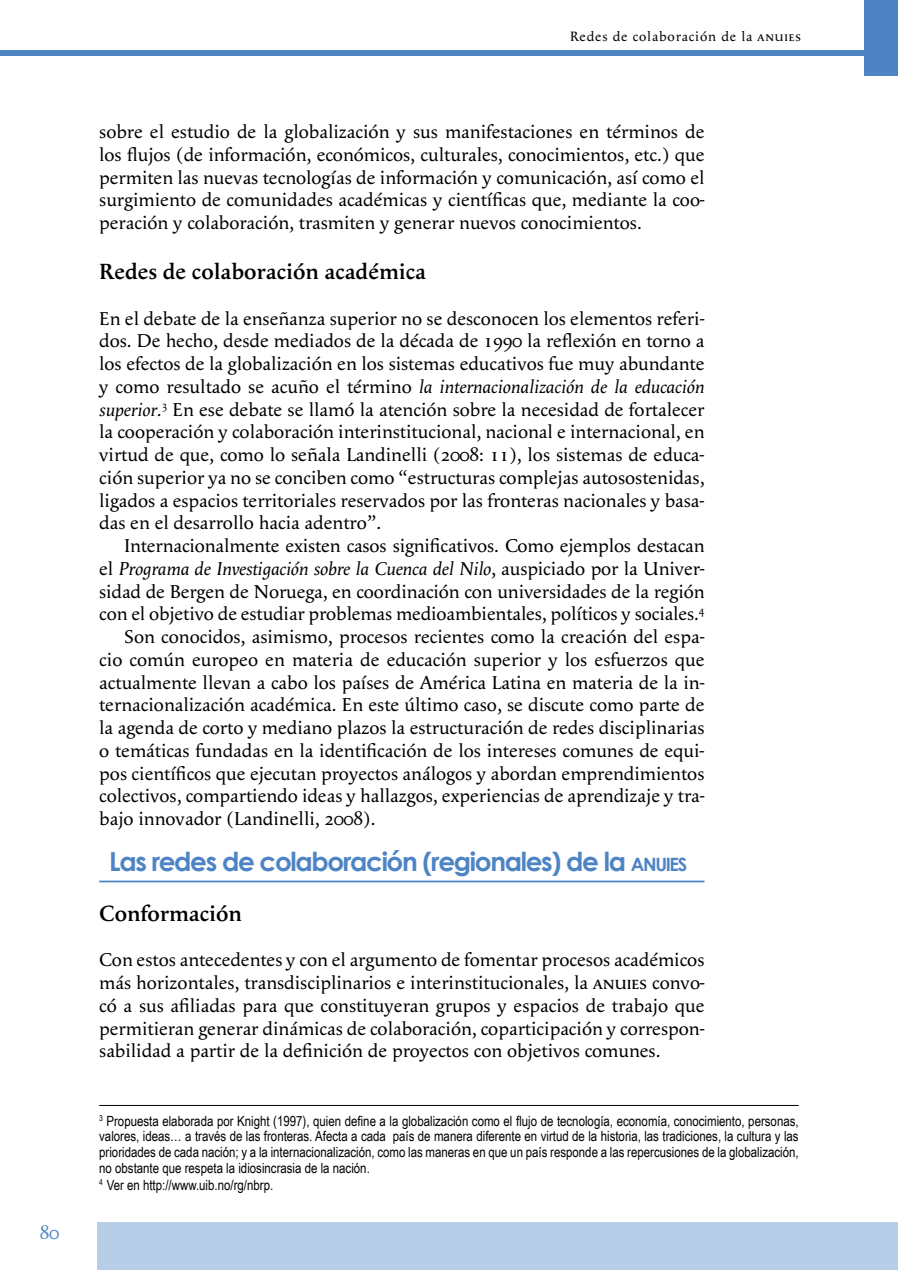
<style>
.page{position:relative;width:898px;height:1270px;background:#fff}
.page>*{position:absolute;margin:0;border:0;box-sizing:border-box;transform-origin:0 0}
.t1{font:700 26.25px "Century Gothic";letter-spacing:-.05em;color:#4e84c4}
.t2{font:600 22.75px "Apolline";color:#000}
.t3{font:19.25px/22.8px "Apolline";color:#000;text-align:justify}
.t4{font:italic 19.25px "Apolline";letter-spacing:-.005em;color:#000}
.t5{font:19.25px "Apolline";color:#4e84c4}
.t6{font:14px/16.1px "Arial Narrow";color:#000}
.t7{font:14px "Apolline";letter-spacing:.06em;color:#000}
.s1{font-family:"Apolline Regular SC"}
.s2{font-style:italic}
.s3{font-style:normal}
.s4{font-size:18.38px}
</style>
<div class="page">
<div style="left:864px;top:0;width:34px;height:75px;background:#4e84c4"></div>
<hr style="left:99px;top:881px;width:605px;height:1px;background:#4e84c4">
<hr style="left:99px;top:1105px;width:700px;height:1px;background:#000">
<div style="left:97px;top:1222px;width:801px;height:48px;background:#b8cee8"></div>
<div style="left:0;top:51px;width:866px;height:5px;background:#4e84c4"></div>
<p class="t5" style="left:40px;top:1221px;width:21px">80</p>
<p class="t7" style="left:570px;top:28px;width:232px">Redes de colaboración de la <span class="s1">anuies</span></p>
<p class="t3" style="left:99px;top:120px;width:607px">sobre el estudio de la globalización y sus manifestaciones en términos de los flujos (de información, económicos, culturales, conocimientos, etc.) que permiten las nuevas tecnologías de información y comunicación, así como el surgimiento de comunidades académicas y científicas que, mediante la coo&shy;peración y colaboración, trasmiten y generar nuevos conocimientos.</p>
<p class="t2" style="left:99px;top:258px;width:328px">Redes de colaboración académica</p>
<p class="t3" style="left:99px;top:307px;width:607px">En el debate de la enseñanza superior no se desconocen los elementos referi&shy;dos. De hecho, desde mediados de la década de 1990 la reflexión en torno a los efectos de la globalización en los sistemas educativos fue muy abundante y como resultado se acuño el término <span class="s2">la internacionalización de la educación superior.</span><sup>3</sup> En ese debate se llamó la atención sobre la necesidad de fortalecer la cooperación y colaboración interinstitucional, nacional e internacional, en virtud de que, como lo señala Landinelli (2008: 11), los sistemas de educa&shy;ción superior ya no se conciben como “estructuras complejas autosostenidas, ligados a espacios territoriales reservados por las fronteras nacionales y basa&shy;das en el desarrollo hacia adentro”.</p>
<p class="t3" style="left:124px;top:534px;width:582px">Internacionalmente existen casos significativos. Como ejemplos destacan</p>
<p class="t4" style="left:99px;top:557px;width:607px"><span class="s3">el</span> Programa de Investigación sobre la Cuenca del Nilo<span class="s3">, auspiciado por la Univer-</span></p>
<p class="t3" style="left:99px;top:580px;width:607px">sidad de Bergen de Noruega, en coordinación con universidades de la región</p>
<p class="t3" style="left:99px;top:603px;width:607px">con el objetivo de estudiar problemas medioambientales, políticos y sociales.<sup>4</sup></p>
<p class="t3" style="left:124px;top:625px;width:582px">Son conocidos, asimismo, procesos recientes como la creación del espa-</p>
<p class="t3" style="left:99px;top:648px;width:607px">cio común europeo en materia de educación superior y los esfuerzos que</p>
<p class="t3" style="left:99px;top:671px;width:607px">actualmente llevan a cabo los países de América Latina en materia de la in-</p>
<p class="t3" style="left:99px;top:694px;width:607px">ternacionalización académica. En este último caso, se discute como parte de</p>
<p class="t3" style="left:99px;top:716px;width:607px">la agenda de corto y mediano plazos la estructuración de redes disciplinarias</p>
<p class="t3" style="left:99px;top:739px;width:607px">o temáticas fundadas en la identificación de los intereses comunes de equi-</p>
<p class="t3" style="left:99px;top:762px;width:607px">pos científicos que ejecutan proyectos análogos y abordan emprendimientos</p>
<p class="t3" style="left:99px;top:785px;width:607px">colectivos, compartiendo ideas y hallazgos, experiencias de aprendizaje y tra-</p>
<p class="t3" style="left:99px;top:808px;width:278px">bajo innovador (Landinelli, 2008).</p>
<h1 class="t1" style="left:109px;top:845px;width:580px">Las redes de colaboración (regionales) de la <span class="s4">ANUIES</span></h1>
<p class="t2" style="left:99px;top:900px;width:144px">Conformación</p>
<p class="t3" style="left:99px;top:949px;width:607px">Con estos antecedentes y con el argumento de fomentar procesos académicos más horizontales, transdisciplinarios e interinstitucionales, la <span class="s1">anuies</span> convo&shy;có a sus afiliadas para que constituyeran grupos y espacios de trabajo que permitieran generar dinámicas de colaboración, coparticipación y correspon&shy;sabilidad a partir de la definición de proyectos con objetivos comunes.</p>
<p class="t6" style="left:99px;top:1112px;width:701px"><sup>3</sup> Propuesta elaborada por Knight (1997), quien define a la globalización como el flujo de tecnología, economía, conocimiento, personas, valores, ideas… a través de las fronteras. Afecta a cada país de manera diferente en virtud de la historia, las tradiciones, la cultura y las prioridades de cada nación; y a la internacionalización, como las maneras en que un país responde a las repercusiones de la globalización, no obstante que respeta la idiosincrasia de la nación.<br><sup>4</sup> Ver en http://www.uib.no/rg/nbrp.</p>
</div>
